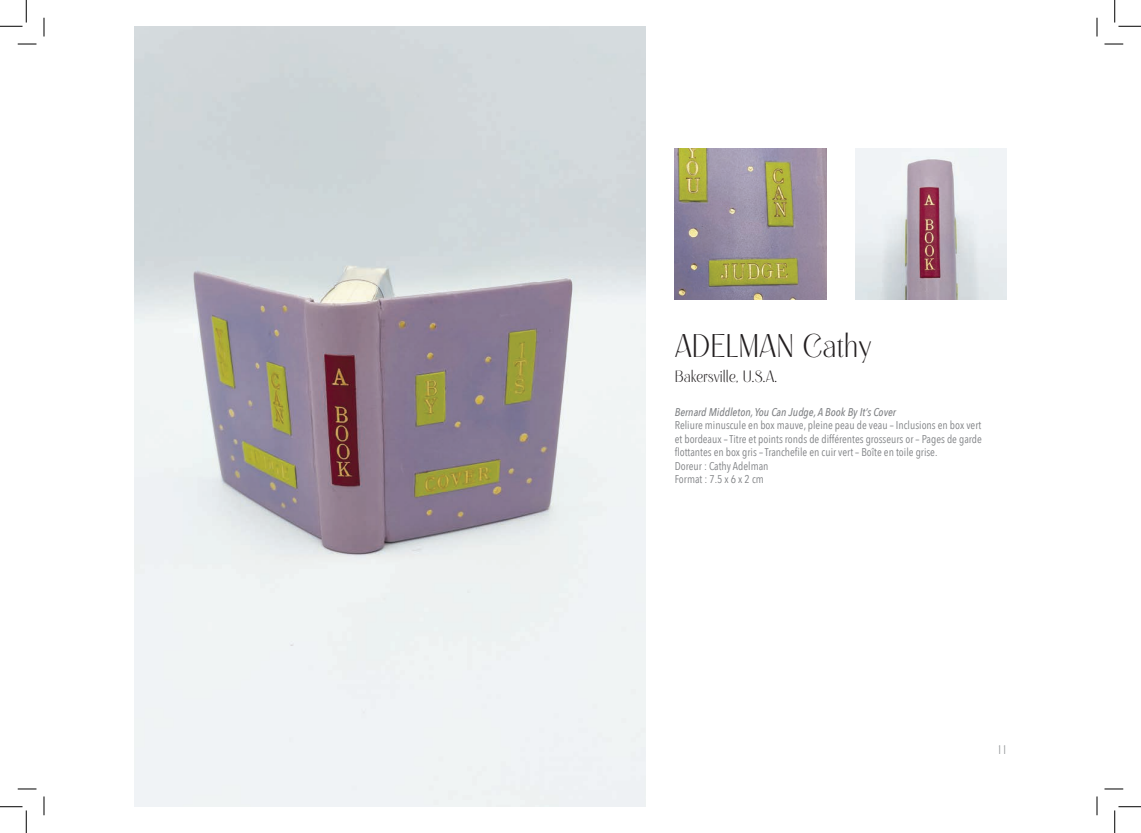
<style>
.page{position:relative;width:1141px;height:833px;background:#fff}
.page>*{position:absolute;margin:0;border:0;box-sizing:border-box;transform-origin:0 0}
.t1{font:32.5px "Chaostiq";color:#231f20}
.Ville{font:16.25px "Chaostiq";letter-spacing:-.005em;color:#231f20}
.Ville-2{font:12.5px "Chaostiq";color:#939598}
.Corps{font:11.25px/13.5px "Avenir Next Condensed";color:#808285;text-align:justify}
.Ville-3{font:italic 500 11.25px "Avenir Next Condensed";color:#808285}
</style>
<div class="page">
<img style="left:135px;top:26px;width:510px;height:780px">
<img style="left:855px;top:149px;width:151px;height:150px">
<img style="left:674px;top:149px;width:152px;height:150px">
<svg style="left:18px;top:43px;width:18px;height:2px"></svg>
<svg style="left:1104px;top:43px;width:19px;height:2px"></svg>
<svg style="left:18px;top:788px;width:18px;height:1px"></svg>
<svg style="left:1104px;top:788px;width:19px;height:1px"></svg>
<svg style="left:43px;top:18px;width:2px;height:18px"></svg>
<svg style="left:43px;top:796px;width:2px;height:18px"></svg>
<svg style="left:1096px;top:18px;width:1px;height:18px"></svg>
<svg style="left:1096px;top:796px;width:1px;height:18px"></svg>
<svg style="left:0;top:0;width:27px;height:27px"></svg>
<svg style="left:0;top:806px;width:27px;height:26px"></svg>
<svg style="left:1114px;top:0;width:26px;height:27px"></svg>
<svg style="left:1114px;top:806px;width:26px;height:26px"></svg>
<p class="t1" style="left:674px;top:329px;width:198px">ADELMAN Cathy</p>
<p class="Ville" style="left:674px;top:367px;width:104px">Bakersville, U.S.A.</p>
<p class="Ville-3" style="left:674px;top:405px;width:223px">Bernard Middleton, You Can Judge, A Book By It’s Cover</p>
<p class="Corps" style="left:674px;top:418px;width:308px">Reliure minuscule en box mauve, pleine peau de veau – Inclusions en box vert et bordeaux – Titre et points ronds de différentes grosseurs or – Pages de garde flottantes en box gris – Tranchefile en cuir vert – Boîte en toile grise.</p>
<p class="Corps" style="left:674px;top:458px;width:95px">Doreur : Cathy Adelman</p>
<p class="Corps" style="left:674px;top:472px;width:90px">Format : 7.5 x 6 x 2 cm</p>
<p class="Ville-2" style="left:998px;top:742px;width:9px">11</p>
</div>
